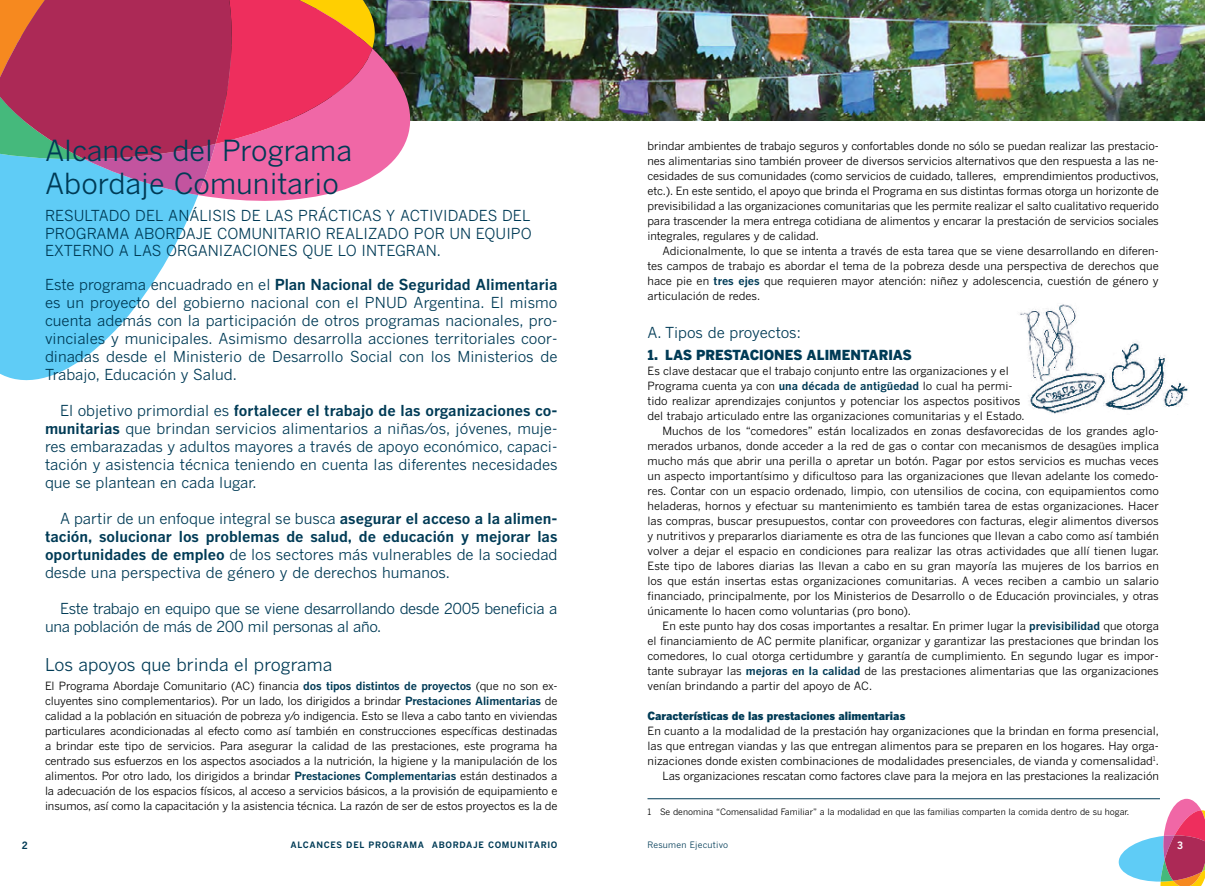
<style>
.page{position:relative;width:1205px;height:886px;background:#fff}
.page>*{position:absolute;margin:0;border:0;box-sizing:border-box;transform-origin:0 0}
.t1{font:28.75px/32.5px "Benton Gothic";color:#003b56}
.t2{font:17.5px "Benton Gothic";color:#003b56}
.t3{font:15px/18px "Benton Gothic";letter-spacing:-.01em;color:#003b56;text-align:justify}
.t4{font:900 13.75px "Benton Gothic";color:#003b56}
.t5{font:11.25px/15px "Benton Gothic";color:#000;text-align:justify}
.t6{font:900 11.25px "Benton Gothic";color:#003b56}
.t7{font:700 10px "Benton Gothic";color:#003b56}
.t8{font:700 10px "Benton Gothic";color:#fff}
.t9{font:8.75px "Benton Gothic";color:#000}
.t10{font:700 8.75px "Benton Gothic";letter-spacing:.075em;color:#003b56}
.t11{font:8.75px "Benton Gothic";letter-spacing:.025em;color:#003b56}
.s1{font-weight:700}
.s2{font-weight:700;color:#003b56}
</style>
<div class="page">
<svg style="left:1118px;top:798px;width:87px;height:88px"></svg>
<img style="left:415px;top:0;width:790px;height:120px">
<svg style="left:0;top:213px;width:191px;height:168px;fill:#5fccf6"></svg>
<svg style="left:0;top:0;width:415px;height:213px;background:#bf5e82"></svg>
<img style="left:1020px;top:304px;width:168px;height:110px">
<hr style="left:647px;top:798px;width:513px;height:1px;background:#003b56">
<h1 class="t1" style="left:45px;top:134px;width:309px">Alcances del Programa<br>Abordaje Comunitario</h1>
<h3 class="t3" style="left:45px;top:206px;width:49px">Resultad</h3>
<h3 class="t3" style="left:120px;top:206px;width:26px">o del</h3>
<h3 class="t3" style="left:168px;top:206px;width:242px">análisis de las prácticas y act</h3>
<h3 class="t3" style="left:429px;top:206px;width:30px">ividade</h3>
<h3 class="t3" style="left:488px;top:206px;width:25px">s del</h3>
<h3 class="t3" style="left:45px;top:224px;width:53px">Programa</h3>
<h3 class="t3" style="left:134px;top:224px;width:42px">Aborda</h3>
<h3 class="t3" style="left:196px;top:224px;width:92px">je Comunitar</h3>
<h3 class="t3" style="left:306px;top:224px;width:31px">io real</h3>
<h3 class="t3" style="left:364px;top:224px;width:170px">izado por un equipo</h3>
<h3 class="t3" style="left:45px;top:241px;width:29px">exter</h3>
<h3 class="t3" style="left:92px;top:241px;width:350px">no a las organizaciones que lo integran.</h3>
<p class="t3" style="left:45px;top:275px;width:514px">Este programa encuadrado en el <span class="s1">Plan Nacional de Seguridad Alimentaria </span>es un proyecto del gobierno nacional con el PNU D Argentina. El mismo cuenta además con la participación de otros programas nacionales, pro&shy;vinciales y municipales. Asimismo desarrolla acciones territoriales coor&shy;dinadas desde el Ministerio de Desarrollo Social con los Ministerios de Trabajo, Educación y Salud.</p>
<p class="t3" style="left:45px;top:401px;width:514px;text-indent:15px">El objetivo primordial es <span class="s1">fortalecer el trabajo de las organizaciones co&shy;munitarias</span> que brindan servicios alimentarios a niñas/os, jóvenes, muje&shy;res embarazadas y adultos mayores a través de apoyo económico, capaci&shy;tación y asistencia técnica teniendo en cuenta las diferentes necesidades que se plantean en cada lugar.</p>
<p class="t3" style="left:45px;top:509px;width:514px;text-indent:15px">A partir de un enfoque integral se busca <span class="s1">asegurar el acceso a la alimen&shy;tación, solucionar los problemas de salud, de educación y mejorar las oportunidades de empleo</span> de los sectores más vulnerables de la sociedad desde una perspectiva de género y de derechos humanos.</p>
<h3 class="t3" style="left:45px;top:599px;width:514px;text-indent:15px">Este trabajo en equipo que se viene desarrollando desde 2005 beneficia a una población de más de 200 mil personas al año.</h3>
<h2 class="t2" style="left:45px;top:654px;width:289px">Los apoyos que brinda el programa</h2>
<p class="t5" style="left:45px;top:678px;width:514px">El Programa Abordaje Comunitario (AC) financia <span class="s2">dos tipos distintos de proyectos</span> (que no son ex&shy;cluyentes sino complementarios). Por un lado, los dirigidos a brindar <span class="s2">Prestaciones Alimentarias</span> de calidad a la población en situación de pobreza y/o indigencia. Esto se lleva a cabo tanto en viviendas particulares acondicionadas al efecto como así también en construcciones específicas destinadas a brindar este tipo de servicios. Para asegurar la calidad de las prestaciones, este programa ha centrado sus esfuerzos en los aspectos asociados a la nutrición, la higiene y la manipulación de los alimentos. Por otro lado, los dirigidos a brindar <span class="s2">Prestaciones Complementarias</span> están destinados a la adecuación de los espacios físicos, al acceso a servicios básicos, a la provisión de equipamiento e insumos, así como la capacitación y la asistencia técnica. La razón de ser de estos proyectos es la de</p>
<p class="t5" style="left:647px;top:138px;width:513px">brindar ambientes de trabajo seguros y confortables donde no sólo se puedan realizar las prestacio&shy;nes alimentarias sino también proveer de diversos servicios alternativos que den respuesta a las ne&shy;cesidades de sus comunidades (como servicios de cuidado, talleres, emprendimientos productivos, etc.). En este sentido, el apoyo que brinda el Programa en sus distintas formas otorga un horizonte de previsibilidad a las organizaciones comunitarias que les permite realizar el salto cualitativo requerido para trascender la mera entrega cotidiana de alimentos y encarar la prestación de servicios sociales integrales, regulares y de calidad.</p>
<p class="t5" style="left:647px;top:243px;width:513px;text-indent:15px">Adicionalmente, lo que se intenta a través de esta tarea que se viene desarrollando en diferen&shy;tes campos de trabajo es abordar el tema de la pobreza desde una perspectiva de derechos que hace pie en <span class="s2">tres ejes</span> que requieren mayor atención: niñez y adolescencia, cuestión de género y articulación de redes.</p>
<h3 class="t3" style="left:647px;top:323px;width:155px">A. Tipos de proyectos:</h3>
<p class="t4" style="left:647px;top:346px;width:266px">1. Las prestaciones alimentarias</p>
<p class="t5" style="left:647px;top:363px;width:363px">Es clave destacar que el trabajo conjunto entre las organizaciones y el</p>
<p class="t5" style="left:647px;top:378px;width:366px">Programa cuenta ya con <span class="s2">una década de antigüedad</span> lo cual ha permi-</p>
<p class="t5" style="left:647px;top:393px;width:374px">tido realizar aprendizajes conjuntos y potenciar los aspectos positivos</p>
<p class="t5" style="left:647px;top:408px;width:379px">del trabajo articulado entre las organizaciones comunitarias y el Estado.</p>
<p class="t5" style="left:662px;top:423px;width:498px">Muchos de los “comedores” están localizados en zonas desfavorecidas de los grandes aglo-</p>
<p class="t5" style="left:647px;top:438px;width:513px">merados urbanos, donde acceder a la red de gas o contar con mecanismos de desagües implica</p>
<p class="t5" style="left:647px;top:453px;width:513px">mucho más que abrir una perilla o apretar un botón. Pagar por estos servicios es muchas veces</p>
<p class="t5" style="left:647px;top:468px;width:513px">un aspecto importantísimo y dificultoso para las organizaciones que llevan adelante los comedo-</p>
<p class="t5" style="left:647px;top:483px;width:513px">res. Contar con un espacio ordenado, limpio, con utensilios de cocina, con equipamientos como</p>
<p class="t5" style="left:647px;top:498px;width:513px">heladeras, hornos y efectuar su mantenimiento es también tarea de estas organizaciones. Hacer</p>
<p class="t5" style="left:647px;top:513px;width:513px">las compras, buscar presupuestos, contar con proveedores con facturas, elegir alimentos diversos</p>
<p class="t5" style="left:647px;top:528px;width:513px">y nutritivos y prepararlos diariamente es otra de las funciones que llevan a cabo como así también</p>
<p class="t5" style="left:647px;top:543px;width:513px">volver a dejar el espacio en condiciones para realizar las otras actividades que allí tienen lugar.</p>
<p class="t5" style="left:647px;top:558px;width:513px">Este tipo de labores diarias las llevan a cabo en su gran mayoría las mujeres de los barrios en</p>
<p class="t5" style="left:647px;top:573px;width:513px">los que están insertas estas organizaciones comunitarias. A veces reciben a cambio un salario</p>
<p class="t5" style="left:647px;top:588px;width:513px">financiado, principalmente, por los Ministerios de Desarrollo o de Educación provinciales, y otras</p>
<p class="t5" style="left:647px;top:603px;width:265px">únicamente lo hacen como voluntarias (pro bono).</p>
<p class="t5" style="left:662px;top:618px;width:498px">En este punto hay dos cosas importantes a resaltar. En primer lugar la <span class="s2">previsibilidad</span> que otorga</p>
<p class="t5" style="left:647px;top:633px;width:513px">el financiamiento de AC permite planificar, organizar y garantizar las prestaciones que brindan los</p>
<p class="t5" style="left:647px;top:648px;width:513px">comedores, lo cual otorga certidumbre y garantía de cumplimiento. En segundo lugar es impor-</p>
<p class="t5" style="left:647px;top:663px;width:513px">tante subrayar las <span class="s2">mejoras en la calidad</span> de las prestaciones alimentarias que las organizaciones</p>
<p class="t5" style="left:647px;top:678px;width:226px">venían brindando a partir del apoyo de AC.</p>
<p class="t6" style="left:647px;top:709px;width:259px">Características de las prestaciones alimentarias</p>
<p class="t5" style="left:647px;top:723px;width:513px;text-align:right">En cuanto a la modalidad de la prestación hay organizaciones que la brindan en forma presencial, las que entregan viandas y las que entregan alimentos para se preparen en los hogares. Hay orga&shy;nizaciones donde existen combinaciones de modalidades presenciales, de vianda y comensalidad<sup>1</sup>.<br>Las organizaciones rescatan como factores clave para la mejora en las prestaciones la realización</p>
<p class="t9" style="left:647px;top:807px;width:483px">1 Se denomina “Comensalidad Familiar” a la modalidad en que las familias comparten la comida dentro de su hogar.</p>
<p class="t7" style="left:22px;top:839px;width:7px">2</p>
<p class="t10" style="left:291px;top:839px;width:268px">Alcances del Programa Abordaje Comunitario</p>
<p class="t11" style="left:647px;top:839px;width:82px">Resumen Ejecutivo</p>
<p class="t8" style="left:1177px;top:839px;width:7px">3</p>
</div>
